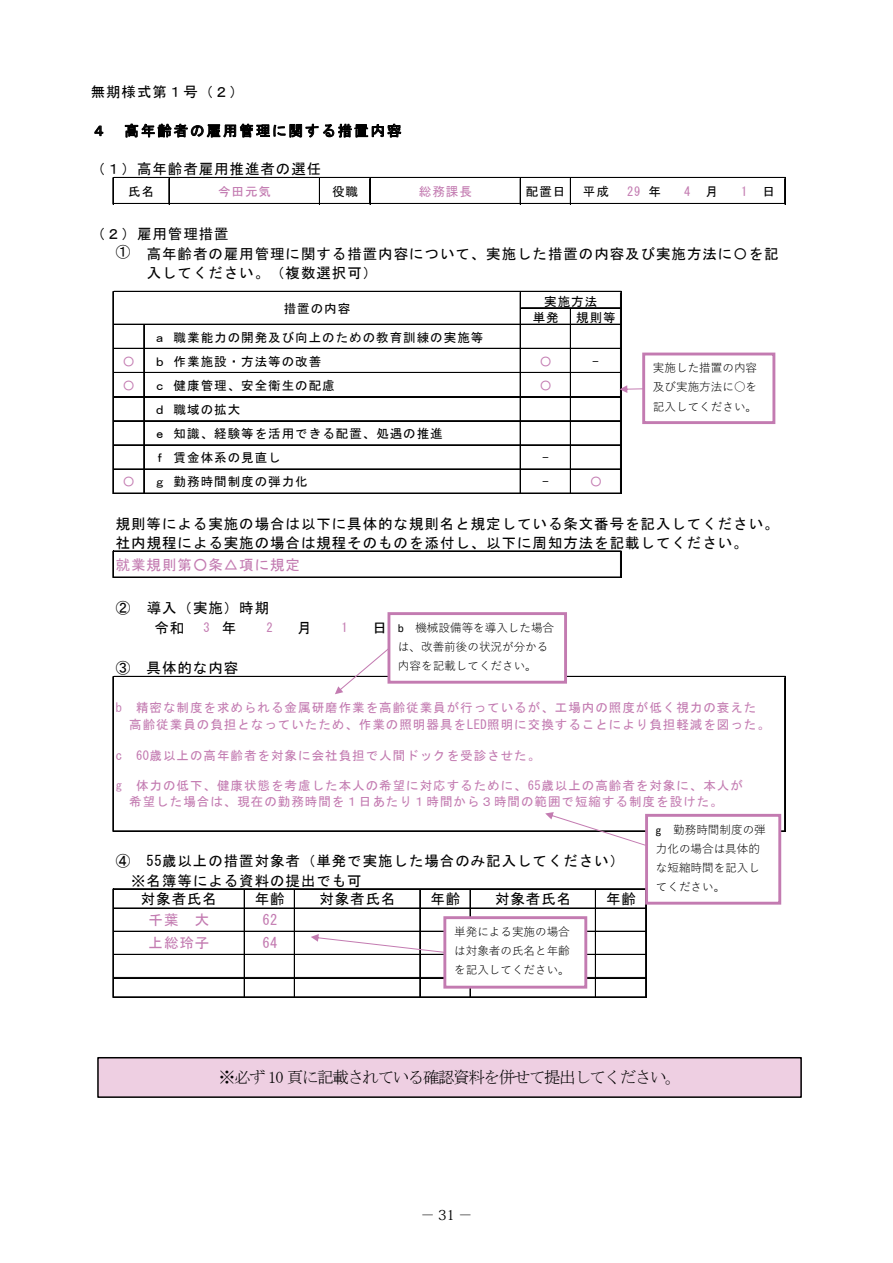
<style>
.page{position:relative;width:893px;height:1263px;background:#fff}
.page>*{position:absolute;margin:0;border:0;box-sizing:border-box;transform-origin:0 0}
.t1{font:16.5px "MS Mincho";letter-spacing:-.08em;color:#000}
.t2{font:14.4px/18.3px "MS Gothic";letter-spacing:.07em;color:#000}
.t3{font:14.4px "MS Gothic";letter-spacing:.065em;color:#c37bb1}
.t4{font:14.4px "MS Gothic";letter-spacing:.13em;color:#000}
.t5{font:13.8px "Koz Min Pro";color:#000}
.t6{font:12.6px/24.2px "MS Gothic";letter-spacing:.075em;color:#c37bb1}
.t7{font:12.6px/24.2px "MS Gothic";letter-spacing:.075em;color:#000}
.t8{font:11.55px/19.4px "Yu Gothic";color:#000;text-align:justify}
.s1{color:#000}
.s2{font-size:14.4px;color:#000}
.s3{font-family:"Calibri"}
</style>
<div class="page">
<svg style="left:95px;top:126px;width:8px;height:10px"></svg>
<svg style="left:125px;top:124px;width:276px;height:13px"></svg>
<svg style="left:113px;top:177px;width:1px;height:27px"></svg>
<svg style="left:520px;top:178px;width:1px;height:25px"></svg>
<svg style="left:570px;top:178px;width:1px;height:25px"></svg>
<hr style="left:113px;top:291px;width:1px;height:203px;background:#000">
<svg style="left:369px;top:178px;width:2px;height:25px"></svg>
<hr style="left:620px;top:292px;width:1px;height:202px;background:#000">
<hr style="left:621px;top:292px;width:1px;height:202px;background:#000">
<svg style="left:113px;top:551px;width:1px;height:27px"></svg>
<svg style="left:784px;top:178px;width:2px;height:26px"></svg>
<hr style="left:113px;top:676px;width:1px;height:156px;background:#000">
<hr style="left:113px;top:889px;width:1px;height:109px;background:#000">
<svg style="left:169px;top:178px;width:1px;height:25px"></svg>
<svg style="left:319px;top:178px;width:1px;height:25px"></svg>
<hr style="left:520px;top:292px;width:1px;height:202px;background:#000">
<hr style="left:570px;top:309px;width:1px;height:185px;background:#000">
<hr style="left:784px;top:677px;width:1px;height:155px;background:#000">
<hr style="left:785px;top:677px;width:1px;height:155px;background:#000">
<svg style="left:620px;top:552px;width:2px;height:26px"></svg>
<hr style="left:143px;top:325px;width:1px;height:169px;background:#000">
<hr style="left:144px;top:325px;width:1px;height:169px;background:#000">
<hr style="left:244px;top:890px;width:1px;height:108px;background:#000">
<hr style="left:294px;top:890px;width:1px;height:108px;background:#000">
<hr style="left:419px;top:890px;width:1px;height:108px;background:#000">
<hr style="left:420px;top:890px;width:1px;height:108px;background:#000">
<hr style="left:470px;top:890px;width:1px;height:108px;background:#000">
<hr style="left:595px;top:890px;width:1px;height:108px;background:#000">
<hr style="left:645px;top:890px;width:1px;height:108px;background:#000">
<hr style="left:646px;top:890px;width:1px;height:108px;background:#000">
<hr style="left:114px;top:177px;width:671px;height:1px;background:#000">
<hr style="left:114px;top:203px;width:671px;height:1px;background:#000">
<hr style="left:114px;top:291px;width:507px;height:1px;background:#000">
<hr style="left:521px;top:307px;width:100px;height:1px;background:#000">
<hr style="left:521px;top:308px;width:100px;height:1px;background:#000">
<hr style="left:114px;top:324px;width:507px;height:1px;background:#000">
<hr style="left:114px;top:348px;width:507px;height:1px;background:#000">
<hr style="left:114px;top:372px;width:507px;height:1px;background:#000">
<hr style="left:114px;top:396px;width:507px;height:1px;background:#000">
<hr style="left:114px;top:420px;width:507px;height:1px;background:#000">
<hr style="left:114px;top:421px;width:507px;height:1px;background:#000">
<hr style="left:114px;top:444px;width:507px;height:1px;background:#000">
<hr style="left:114px;top:445px;width:507px;height:1px;background:#000">
<hr style="left:114px;top:469px;width:507px;height:1px;background:#000">
<hr style="left:114px;top:493px;width:507px;height:1px;background:#000">
<hr style="left:114px;top:551px;width:507px;height:1px;background:#000">
<hr style="left:114px;top:577px;width:507px;height:1px;background:#000">
<hr style="left:114px;top:676px;width:671px;height:1px;background:#000">
<hr style="left:114px;top:830px;width:671px;height:1px;background:#000">
<hr style="left:114px;top:831px;width:671px;height:1px;background:#000">
<hr style="left:114px;top:888px;width:533px;height:1px;background:#000">
<hr style="left:114px;top:889px;width:533px;height:1px;background:#000">
<hr style="left:114px;top:908px;width:533px;height:1px;background:#000">
<hr style="left:114px;top:931px;width:533px;height:1px;background:#000">
<hr style="left:114px;top:954px;width:533px;height:1px;background:#000">
<hr style="left:114px;top:977px;width:533px;height:1px;background:#000">
<hr style="left:114px;top:996px;width:533px;height:1px;background:#000">
<hr style="left:114px;top:997px;width:533px;height:1px;background:#000">
<div style="left:642px;top:353px;width:133px;height:71px;border:3px solid #c37bb1"></div>
<div style="left:389px;top:614px;width:177px;height:68px;background:#fff"></div>
<div style="left:387px;top:612px;width:180px;height:72px;border:3px solid #c37bb1"></div>
<div style="left:647px;top:815px;width:133px;height:88px;background:#fff"></div>
<div style="left:645px;top:814px;width:136px;height:91px;border:3px solid #c37bb1"></div>
<div style="left:445px;top:918px;width:141px;height:69px;background:#fff"></div>
<div style="left:443px;top:916px;width:144px;height:72px;border:3px solid #c37bb1"></div>
<svg style="left:620px;top:385px;width:24px;height:8px"></svg>
<svg style="left:335px;top:648px;width:54px;height:46px"></svg>
<svg style="left:545px;top:812px;width:101px;height:34px"></svg>
<svg style="left:311px;top:934px;width:134px;height:19px"></svg>
<div style="left:98px;top:1058px;width:703px;height:39px;background:#eecfe2"></div>
<div style="left:97px;top:1057px;width:705px;height:41px;border:2px solid #000"></div>
<p class="t2" style="left:91px;top:83px;width:155px">無期様式第１号（２）</p>
<p class="t2" style="left:92px;top:121px;width:16px">４</p>
<p class="t4" style="left:124px;top:123px;width:279px">高年齢者の雇用管理に関する措置内容</p>
<p class="t2" style="left:91px;top:160px;width:232px">（１）高年齢者雇用推進者の選任</p>
<p class="t7" style="left:128px;top:179px;width:28px">氏名</p>
<p class="t6" style="left:218px;top:179px;width:55px">今田元気</p>
<p class="t7" style="left:332px;top:179px;width:28px">役職</p>
<p class="t6" style="left:419px;top:179px;width:55px">総務課長</p>
<p class="t7" style="left:526px;top:179px;width:41px">配置日</p>
<p class="t7" style="left:583px;top:179px;width:28px">平成</p>
<p class="t6" style="left:627px;top:179px;width:35px">29 <span class="s1">年</span></p>
<p class="t6" style="left:684px;top:179px;width:35px">4 <span class="s1">月</span></p>
<p class="t6" style="left:741px;top:179px;width:35px">1 <span class="s1">日</span></p>
<p class="t2" style="left:116px;top:225px;width:114px;text-indent:-25px">（２）雇用管理措置<br>①</p>
<p class="t2" style="left:147px;top:245px;width:633px">高年齢者の雇用管理に関する措置内容について、実施した措置の内容及び実施方法に〇を記入してください。（複数選択可）</p>
<p class="t7" style="left:284px;top:296px;width:68px">措置の内容</p>
<p class="t7" style="left:544px;top:289px;width:55px">実施方法</p>
<p class="t7" style="left:533px;top:306px;width:28px">単発</p>
<p class="t7" style="left:576px;top:306px;width:41px">規則等</p>
<p class="t7" style="left:153px;top:325px;width:332px">ａ 職業能力の開発及び向上のための教育訓練の実施等ｂ 作業施設・方法等の改善<br>ｃ 健康管理、安全衛生の配慮</p>
<p class="t6" style="left:123px;top:349px;width:14px">〇〇</p>
<p class="t6" style="left:539px;top:349px;width:14px">〇</p>
<p class="t7" style="left:593px;top:349px;width:8px">-</p>
<p class="t6" style="left:539px;top:373px;width:14px">〇</p>
<p class="t8" style="left:653px;top:357px;width:106px">実施した措置の内容及び実施方法に○を記入してください。</p>
<p class="t7" style="left:153px;top:397px;width:291px">ｄ 職域の拡大<br>ｅ 知識、経験等を活用できる配置、処遇の推進ｆ 賃金体系の見直し<br>ｇ 勤務時間制度の弾力化</p>
<p class="t7" style="left:542px;top:446px;width:8px">-</p>
<p class="t6" style="left:123px;top:470px;width:14px">〇</p>
<p class="t2" style="left:116px;top:514px;width:664px;line-height:19.2px">規則等による実施の場合は以下に具体的な規則名と規定している条文番号を記入してください。社内規程による実施の場合は規程そのものを添付し、以下に周知方法を記載してください。</p>
<p class="t6" style="left:590px;top:470px;width:14px">〇</p>
<p class="t7" style="left:542px;top:470px;width:8px">-</p>
<p class="t3" style="left:116px;top:558px;width:186px">就業規則第○条△項に規定</p>
<p class="t2" style="left:116px;top:598px;width:155px">② 導入（実施）時期</p>
<p class="t6" style="left:204px;top:615px;width:34px">3 <span class="s2">年</span></p>
<p class="t2" style="left:297px;top:618px;width:16px">月</p>
<p class="t2" style="left:372px;top:618px;width:16px">日</p>
<p class="t2" style="left:116px;top:659px;width:124px">③ 具体的な内容</p>
<p class="t2" style="left:154px;top:618px;width:31px">令和</p>
<p class="t6" style="left:266px;top:615px;width:8px">2</p>
<p class="t6" style="left:342px;top:615px;width:8px">1</p>
<p class="t8" style="left:398px;top:617px;width:158px;text-align:left"><span class="s3">b</span> 機械設備等を導入した場合は、改善前後の状況が分かる内容を記載してください。</p>
<p class="t6" style="left:129px;top:699px;width:642px;line-height:16.5px;text-indent:-13px">b　精密な制度を求められる金属研磨作業を高齢従業員が行っているが、工場内の照度が低く視力の衰えた高齢従業員の負担となっていたため、作業の照明器具をLED照明に交換することにより負担軽減を図った。</p>
<p class="t6" style="left:116px;top:743px;width:426px">c 60歳以上の高年齢者を対象に会社負担で人間ドックを受診させた。</p>
<p class="t6" style="left:116px;top:778px;width:629px;line-height:15.5px;text-align:center">g　体力の低下、健康状態を考慮した本人の希望に対応するために、65歳以上の高齢者を対象に、本人が希望した場合は、現在の勤務時間を１日あたり１時間から３時間の範囲で短縮する制度を設けた。</p>
<p class="t2" style="left:131px;top:851px;width:494px;line-height:19.4px;text-indent:-15px">④ 55歳以上の措置対象者（単発で実施した場合のみ記入してください）※名簿等による資料の提出でも可</p>
<p class="t2" style="left:141px;top:890px;width:78px">対象者氏名</p>
<p class="t2" style="left:255px;top:890px;width:31px">年齢</p>
<p class="t2" style="left:319px;top:890px;width:78px">対象者氏名</p>
<p class="t3" style="left:149px;top:913px;width:62px">千葉 大</p>
<p class="t3" style="left:262px;top:913px;width:16px">62</p>
<p class="t3" style="left:149px;top:936px;width:62px">上総玲子</p>
<p class="t3" style="left:262px;top:936px;width:16px">64</p>
<p class="t2" style="left:430px;top:890px;width:31px">年齢</p>
<p class="t2" style="left:495px;top:890px;width:78px">対象者氏名</p>
<p class="t2" style="left:606px;top:890px;width:31px">年齢</p>
<p class="t8" style="left:454px;top:920px;width:117px">単発による実施の場合は対象者の氏名と年齢を記入してください。</p>
<p class="t8" style="left:656px;top:818px;width:112px;text-align:left"><span class="s3">g</span> 勤務時間制度の弾力化の場合は具体的な短縮時間を記入してください。</p>
<p class="t1" style="left:219px;top:1069px;width:464px">※必ず 10 頁に記載されている確認資料を併せて提出してください。</p>
<p class="t5" style="left:421px;top:1205px;width:53px">－31－</p>
</div>
